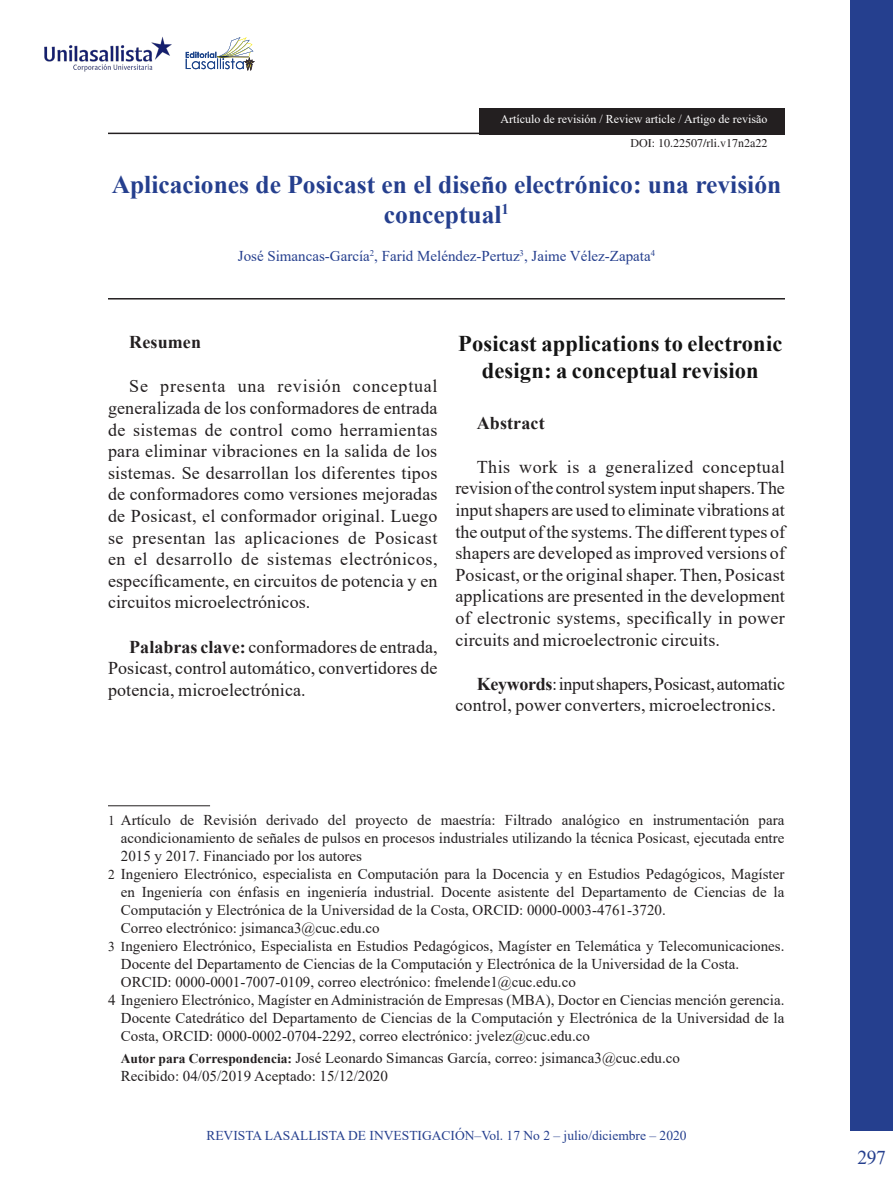
<style>
.page{position:relative;width:893px;height:1191px;background:#fff}
.page>*{position:absolute;margin:0;border:0;box-sizing:border-box;transform-origin:0 0}
.TÍTULO{font:700 25.5px/29.4px "Times New Roman";color:#253f8e;text-align:center}
.PRIMER_ORDEN{font:700 22.5px/27px "Times New Roman";letter-spacing:.005em;color:#141414;text-align:center}
.t1{font:19.5px "Times New Roman";color:#253f8e}
.CORRIDO{font:18px/21.6px "Times New Roman";letter-spacing:.005em;color:#231f20;text-align:justify}
.CORRIDO-2{font:700 18px "Times New Roman";letter-spacing:.01em;color:#231f20}
.PIE_DE_PAGINA_OK{font:15px/18px "Times New Roman";color:#231f20;text-align:justify}
.AUTORES{font:15px "Times New Roman";color:#253f8e}
.t2{font:13.5px "Times New Roman";color:#253f8e}
.t3{font:12px "Times New Roman";color:#fff}
.t4{font:12px "Times";color:#231f20}
.s1{font-weight:700}
.s2{font-size:13.5px}
.s3{font-weight:700;font-size:13.5px}
</style>
<div class="page">
<div style="left:480px;top:108px;width:305px;height:26px;background:#231f20"></div>
<hr style="left:108px;top:133px;width:677px;height:1px;background:#231f20">
<hr style="left:108px;top:298px;width:677px;height:1px;background:#231f20">
<div style="left:850px;top:0;width:43px;height:1131px;background:#253f8e"></div>
<img style="left:44px;top:37px;width:128px;height:35px">
<hr style="left:108px;top:805px;width:102px;height:1px;background:#231f20">
<svg style="left:186px;top:37px;width:68px;height:33px"></svg>
<p class="t3" style="left:500px;top:111px;width:268px">Artículo de revisión / Review article / Artigo de revisão</p>
<p class="t4" style="left:630px;top:136px;width:138px">DOI: 10.22507/rli.v17n2a22</p>
<p class="TÍTULO" style="left:112px;top:169px;width:671px">Aplicaciones de Posicast en el diseño electrónico: una revisión conceptual<sup>1</sup></p>
<p class="AUTORES" style="left:238px;top:246px;width:419px">José Simancas-García<sup>2</sup>, Farid Meléndez-Pertuz<sup>3</sup>, Jaime Vélez-Zapata<sup>4</sup></p>
<p class="CORRIDO-2" style="left:129px;top:329px;width:73px">Resumen</p>
<p class="CORRIDO" style="left:108px;top:375px;width:331px;text-indent:21px">Se presenta una revisión conceptual generalizada de los conformadores de entrada de sistemas de control como herramientas para eliminar vibraciones en la salida de los sistemas. Se desarrollan los diferentes tipos de conformadores como versiones mejoradas de Posicast, el conformador original. Luego se presentan las aplicaciones de Posicast en el desarrollo de sistemas electrónicos, específicamente, en circuitos de potencia y en circuitos microelectrónicos.</p>
<p class="CORRIDO" style="left:108px;top:635px;width:331px;text-indent:21px"><span class="s1">Palabras clave:</span> conformadores de entrada, Posicast, control automático, convertidores de potencia, microelectrónica.</p>
<p class="PRIMER_ORDEN" style="left:458px;top:329px;width:326px">Posicast applications to electronic design: a conceptual revision</p>
<p class="CORRIDO-2" style="left:477px;top:409px;width:69px">Abstract</p>
<p class="CORRIDO" style="left:455px;top:455px;width:331px;text-indent:21px">This work is a generalized conceptual revision of the control system input shapers. The input shapers are used to eliminate vibrations at the output of the systems. The different types of shapers are developed as improved versions of Posicast, or the original shaper. Then, Posicast applications are presented in the development of electronic systems, specifically in power circuits and microelectronic circuits.</p>
<p class="CORRIDO" style="left:455px;top:672px;width:331px;text-indent:21px"><span class="s1">Keywords</span>: input shapers, Posicast, automatic control, power converters, microelectronics.</p>
<p class="PIE_DE_PAGINA_OK" style="left:121px;top:810px;width:665px;text-indent:-13px"><span class="s2">1</span> Artículo de Revisión derivado del proyecto de maestría: Filtrado analógico en instrumentación para acondicionamiento de señales de pulsos en procesos industriales utilizando la técnica Posicast, ejecutada entre 2015 y 2017. Financiado por los autores</p>
<p class="PIE_DE_PAGINA_OK" style="left:121px;top:864px;width:665px;text-indent:-13px"><span class="s2">2</span> Ingeniero Electrónico, especialista en Computación para la Docencia y en Estudios Pedagógicos, Magíster en Ingeniería con énfasis en ingeniería industrial. Docente asistente del Departamento de Ciencias de la Computación y Electrónica de la Universidad de la Costa, ORCID: 0000-0003-4761-3720.</p>
<p class="PIE_DE_PAGINA_OK" style="left:121px;top:918px;width:260px">Correo electrónico: jsimanca3@cuc.edu.co</p>
<p class="PIE_DE_PAGINA_OK" style="left:121px;top:936px;width:665px;text-indent:-13px"><span class="s2">3 I</span>ngeniero Electrónico, Especialista en Estudios Pedagógicos, Magíster en Telemática y Telecomunicaciones.<br>Docente del Departamento de Ciencias de la Computación y Electrónica de la Universidad de la Costa.</p>
<p class="PIE_DE_PAGINA_OK" style="left:121px;top:972px;width:456px">ORCID: 0000-0001-7007-0109, correo electrónico: fmelende1@cuc.edu.co</p>
<p class="PIE_DE_PAGINA_OK" style="left:121px;top:990px;width:665px;text-indent:-13px">4 Ingeniero Electrónico, Magíster en Administración de Empresas (MBA), Doctor en Ciencias mención gerencia.<br>Docente Catedrático del Departamento de Ciencias de la Computación y Electrónica de la Universidad de la Costa, ORCID: 0000-0002-0704-2292, correo electrónico: jvelez@cuc.edu.co</p>
<p class="PIE_DE_PAGINA_OK" style="left:121px;top:1049px;width:561px"><span class="s3">Autor para Correspondencia:</span> José Leonardo Simancas García, correo: jsimanca3@cuc.edu.co</p>
<p class="PIE_DE_PAGINA_OK" style="left:121px;top:1067px;width:269px">Recibido: 04/05/2019 Aceptado: 15/12/2020</p>
<p class="t2" style="left:206px;top:1126px;width:482px">REVISTA LASALLISTA DE INVESTIGACIÓN–Vol. 17 No 2 – julio/diciembre – 2020</p>
<h3 class="t1" style="left:857px;top:1143px;width:30px">297</h3>
</div>
